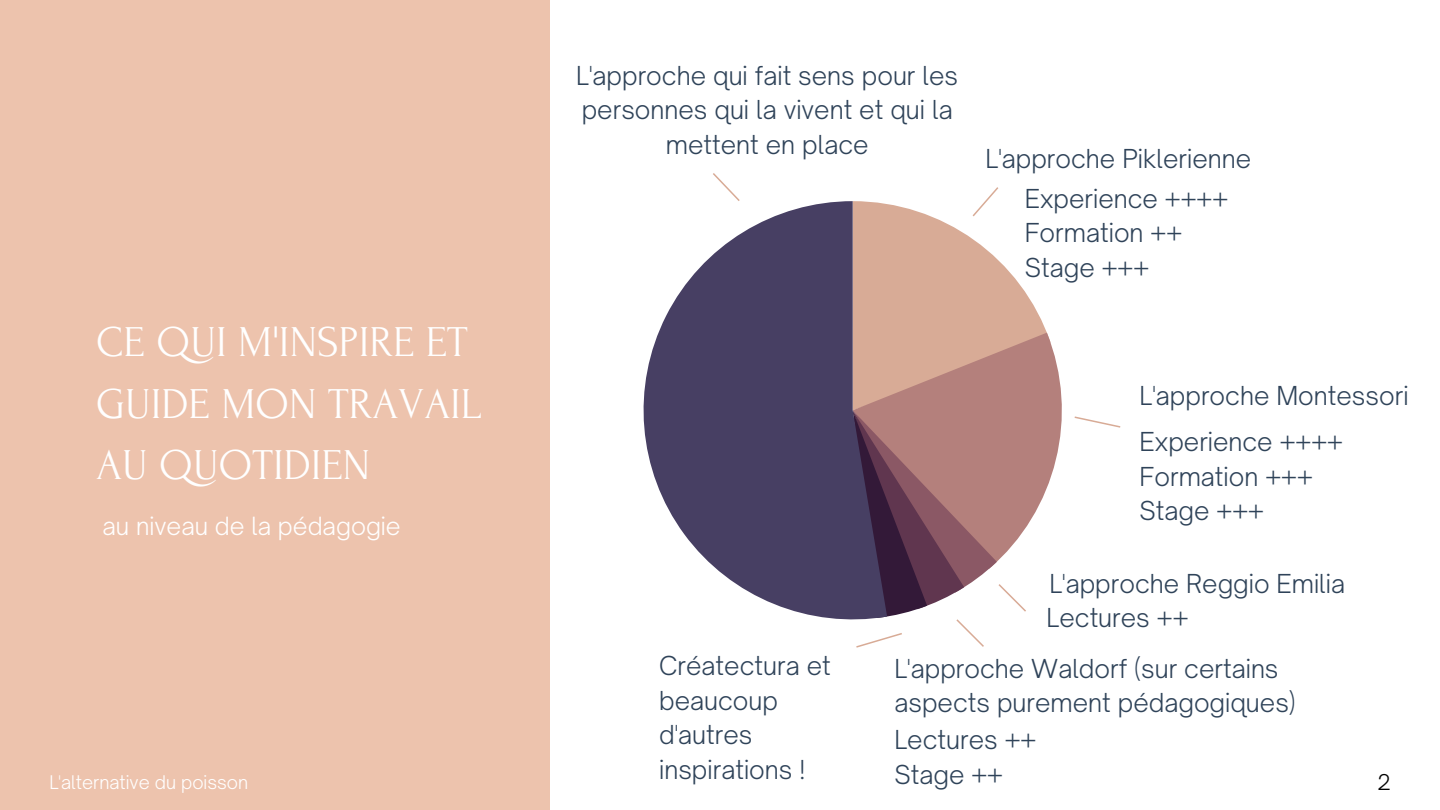
<style>
.page{position:relative;width:1440px;height:810px;background:#fff}
.page>*{position:absolute;margin:0;border:0;box-sizing:border-box;transform-origin:0 0}
.t1{font:44px/61.5px "Forum";color:#fff}
.t2{font:300 25px/34.5px "Open Sauce One";color:#2f4359}
.t3{font:300 24px "Open Sauce One";color:#fff}
.t4{font:300 20.8px "Open Sauce One";color:#000}
.t5{font:300 18px "Open Sauce One";color:#fff}
</style>
<div class="page">
<svg style="left:1051px;top:344px;width:11px;height:132px"></svg>
<svg style="left:644px;top:201px;width:209px;height:418px;fill:#473f63"></svg>
<div style="left:0;top:0;width:549px;height:810px;background:#edc3ad"></div>
<svg style="left:1074px;top:416px;width:47px;height:12px"></svg>
<svg style="left:853px;top:187px;width:198px;height:461px"></svg>
<svg style="left:711px;top:173px;width:30px;height:30px"></svg>
<p class="t1" style="left:96px;top:312px;width:387px">CE QUI M'INSPIRE ET<br>GUIDE MON TRAVAIL<br>AU QUOTIDIEN</p>
<p class="t3" style="left:102px;top:511px;width:300px">au niveau de la pédagogie</p>
<p class="t2" style="left:576px;top:58px;width:383px;text-align:center">L'approche qui fait sens pour les personnes qui la vivent et qui la mettent en place</p>
<p class="t2" style="left:986px;top:142px;width:267px">L'approche Piklerienne</p>
<p class="t2" style="left:1025px;top:181px;width:205px">Experience ++++</p>
<p class="t2" style="left:1025px;top:216px;width:159px">Formation ++</p>
<p class="t2" style="left:1025px;top:250px;width:126px">Stage +++</p>
<p class="t2" style="left:1140px;top:378px;width:270px">L'approche Montessori</p>
<p class="t2" style="left:1140px;top:425px;width:205px">Experience ++++</p>
<p class="t2" style="left:1140px;top:459px;width:175px">Formation +++</p>
<p class="t2" style="left:1140px;top:494px;width:126px">Stage +++</p>
<p class="t2" style="left:1049px;top:566px;width:297px">L'approche Reggio Emilia</p>
<p class="t2" style="left:1047px;top:600px;width:143px">Lectures ++</p>
<p class="t2" style="left:659px;top:648px;width:173px">Créatectura et beaucoup</p>
<p class="t2" style="left:659px;top:717px;width:95px">d'autres</p>
<p class="t2" style="left:659px;top:752px;width:148px">inspirations !</p>
<p class="t2" style="left:894px;top:651px;width:403px">L'approche Waldorf (sur certains aspects purement pédagogiques)</p>
<p class="t2" style="left:894px;top:722px;width:143px">Lectures ++</p>
<p class="t2" style="left:894px;top:757px;width:110px">Stage ++</p>
<p class="t5" style="left:49px;top:771px;width:200px">L'alternative du poisson</p>
<p class="t4" style="left:1377px;top:769px;width:15px">2</p>
</div>
